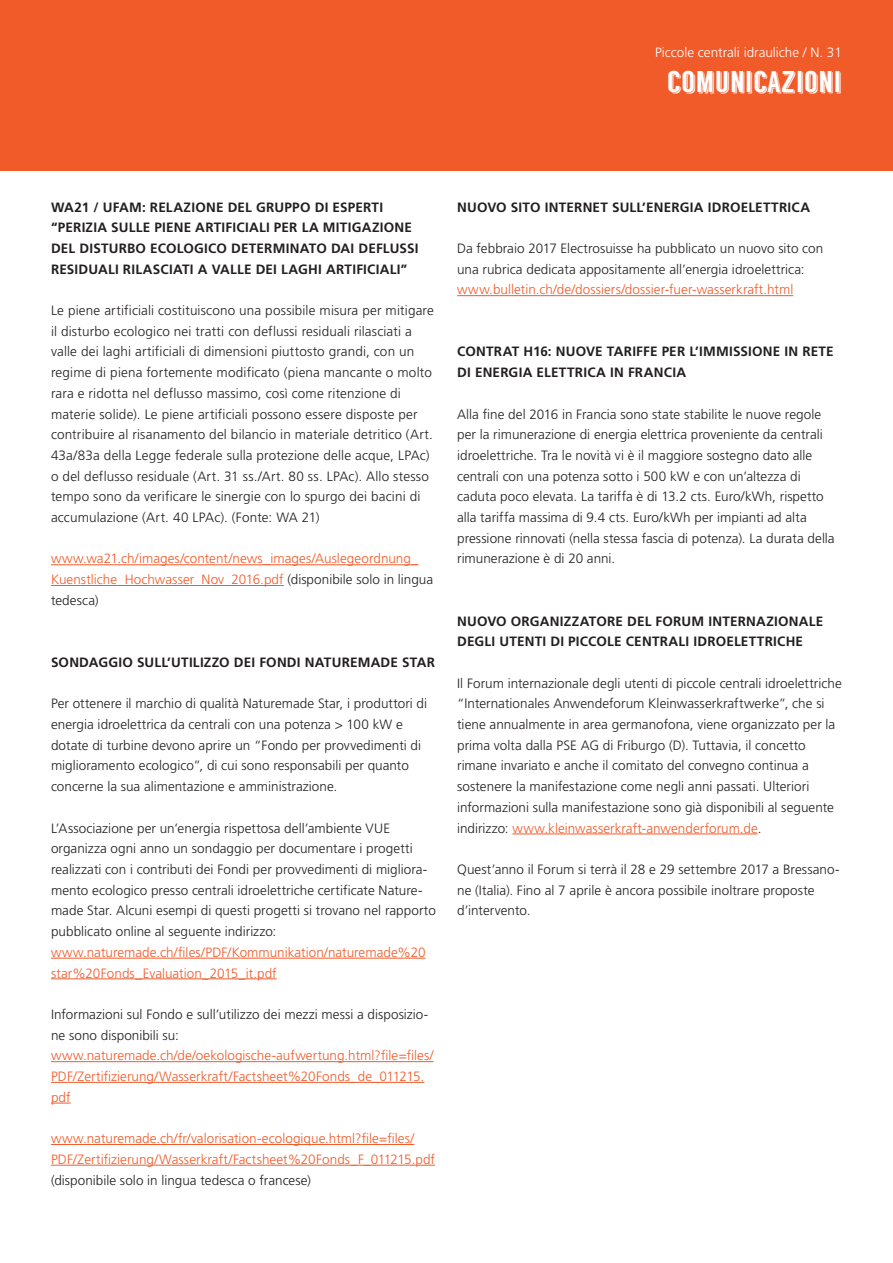
<style>
.page{position:relative;width:893px;height:1263px;background:#fff}
.page>*{position:absolute;margin:0;border:0;box-sizing:border-box;transform-origin:0 0}
.Merkblattzwischentit{font:30px "Langdon";color:#fff}
.Fliesstext{font:300 13.5px/20.7px "Frutiger LT Std";letter-spacing:.005em;color:#231f20}
.Fliesstext-2{font:300 13.5px/20.7px "Frutiger LT Std";letter-spacing:.005em;color:#f15b2a}
.Paragraphentitel{font:700 13.5px/20.7px "Frutiger LT Std";letter-spacing:.015em;color:#231f20}
.Zielpublikum{font:300 13.5px "Frutiger LT Std";color:#fff}
.s1{color:#231f20}
.s2{color:#f15b2a}
</style>
<div class="page">
<div style="left:0;top:0;width:893px;height:170px;background:#f15b2a"></div>
<hr style="left:51px;top:564px;width:367px;height:1px;background:#f15b2a">
<hr style="left:51px;top:585px;width:233px;height:1px;background:#f15b2a">
<hr style="left:51px;top:958px;width:374px;height:1px;background:#f15b2a">
<hr style="left:51px;top:978px;width:226px;height:1px;background:#f15b2a">
<hr style="left:51px;top:1061px;width:383px;height:1px;background:#f15b2a">
<hr style="left:51px;top:1082px;width:373px;height:1px;background:#f15b2a">
<svg style="left:51px;top:1103px;width:20px;height:1px"></svg>
<hr style="left:51px;top:1144px;width:363px;height:1px;background:#f15b2a">
<hr style="left:51px;top:1165px;width:384px;height:1px;background:#f15b2a">
<hr style="left:457px;top:295px;width:336px;height:1px;background:#f15b2a">
<hr style="left:512px;top:833px;width:246px;height:1px;background:#f15b2a">
<p class="Zielpublikum" style="left:655px;top:45px;width:188px">Piccole centrali idrauliche / N. 31</p>
<p class="Merkblattzwischentit" style="left:667px;top:66px;width:176px">COMUNICAZIONI</p>
<p class="Paragraphentitel" style="left:51px;top:197px;width:369px">WA21 / UFAM: RELAZIONE DEL GRUPPO DI ESPERTI “PERIZIA SULLE PIENE ARTIFICIALI PER LA MITIGAZIONE DEL DISTURBO ECOLOGICO DETERMINATO DAI DEFLUSSI RESIDUALI RILASCIATI A VALLE DEI LAGHI ARTIFICIALI”</p>
<p class="Fliesstext" style="left:51px;top:300px;width:384px">Le piene artificiali costituiscono una possibile misura per mitigare il disturbo ecologico nei tratti con deflussi residuali rilasciati a valle dei laghi artificiali di dimensioni piuttosto grandi, con un regime di piena fortemente modificato (piena mancante o molto rara e ridotta nel deflusso massimo, così come ritenzione di materie solide). Le piene artificiali possono essere disposte per contribuire al risanamento del bilancio in materiale detritico (Art.<br>43a/83a della Legge federale sulla protezione delle acque, LPAc) o del deflusso residuale (Art. 31 ss./Art. 80 ss. LPAc). Allo stesso tempo sono da verificare le sinergie con lo spurgo dei bacini di accumulazione (Art. 40 LPAc). (Fonte: WA 21)</p>
<p class="Fliesstext-2" style="left:51px;top:549px;width:384px">www.wa21.ch/images/content/news_images/Auslegeordnung_<br>Kuenstliche_Hochwasser_Nov_2016.pdf <span class="s1">(disponibile solo in lingua tedesca)</span></p>
<p class="Paragraphentitel" style="left:51px;top:652px;width:385px">SONDAGGIO SULL’UTILIZZO DEI FONDI NATUREMADE STAR</p>
<p class="Fliesstext" style="left:51px;top:693px;width:378px">Per ottenere il marchio di qualità Naturemade Star, i produttori di energia idroelettrica da centrali con una potenza &gt; 100 kW e dotate di turbine devono aprire un “Fondo per provvedimenti di miglioramento ecologico”, di cui sono responsabili per quanto concerne la sua alimentazione e amministrazione.</p>
<p class="Fliesstext" style="left:51px;top:818px;width:386px">L’Associazione per un’energia rispettosa dell’ambiente VUE organizza ogni anno un sondaggio per documentare i progetti realizzati con i contributi dei Fondi per provvedimenti di migliora&shy;mento ecologico presso centrali idroelettriche certificate Nature&shy;made Star. Alcuni esempi di questi progetti si trovano nel rapporto pubblicato online al seguente indirizzo:</p>
<p class="Fliesstext-2" style="left:51px;top:942px;width:376px">www.naturemade.ch/files/PDF/Kommunikation/naturemade%20 star%20Fonds_Evaluation_2015_it.pdf</p>
<p class="Fliesstext" style="left:51px;top:1004px;width:379px">Informazioni sul Fondo e sull’utilizzo dei mezzi messi a disposizio&shy;ne sono disponibili su:</p>
<p class="Fliesstext-2" style="left:51px;top:1045px;width:384px">www.naturemade.ch/de/oekologische-aufwertung.html?file=files/<br>PDF/Zertifizierung/Wasserkraft/Factsheet%20Fonds_de_011215. pdf</p>
<p class="Fliesstext-2" style="left:51px;top:1128px;width:386px">www.naturemade.ch/fr/valorisation-ecologique.html?file=files/<br>PDF/Zertifizierung/Wasserkraft/Factsheet%20Fonds_F_011215.pdf</p>
<p class="Fliesstext" style="left:51px;top:1170px;width:261px">(disponibile solo in lingua tedesca o francese)</p>
<p class="Paragraphentitel" style="left:457px;top:197px;width:354px">NUOVO SITO INTERNET SULL’ENERGIA IDROELETTRICA</p>
<p class="Fliesstext" style="left:457px;top:238px;width:368px">Da febbraio 2017 Electrosuisse ha pubblicato un nuovo sito con una rubrica dedicata appositamente all’energia idroelettrica: <span class="s2">www.bulletin.ch/de/dossiers/dossier-fuer-wasserkraft.html</span></p>
<p class="Paragraphentitel" style="left:457px;top:341px;width:378px">CONTRAT H16: NUOVE TARIFFE PER L’IMMISSIONE IN RETE<br>DI ENERGIA ELETTRICA IN FRANCIA</p>
<p class="Fliesstext" style="left:457px;top:404px;width:379px">Alla fine del 2016 in Francia sono state stabilite le nuove regole per la rimunerazione di energia elettrica proveniente da centrali idroelettriche. Tra le novità vi è il maggiore sostegno dato alle centrali con una potenza sotto i 500 kW e con un’altezza di caduta poco elevata. La tariffa è di 13.2 cts. Euro/kWh, rispetto alla tariffa massima di 9.4 cts. Euro/kWh per impianti ad alta pressione rinnovati (nella stessa fascia di potenza). La durata della rimunerazione è di 20 anni.</p>
<p class="Paragraphentitel" style="left:457px;top:611px;width:368px">NUOVO ORGANIZZATORE DEL FORUM INTERNAZIONALE<br>DEGLI UTENTI DI PICCOLE CENTRALI IDROELETTRICHE</p>
<p class="Fliesstext" style="left:457px;top:673px;width:386px">Il Forum internazionale degli utenti di piccole centrali idroelettriche “Internationales Anwendeforum Kleinwasserkraftwerke”, che si tiene annualmente in area germanofona, viene organizzato per la prima volta dalla PSE AG di Friburgo (D). Tuttavia, il concetto rimane invariato e anche il comitato del convegno continua a sostenere la manifestazione come negli anni passati. Ulteriori informazioni sulla manifestazione sono già disponibili al seguente indirizzo: <span class="s2">www.kleinwasserkraft-anwenderforum.de</span>.</p>
<p class="Fliesstext" style="left:457px;top:859px;width:384px">Quest’anno il Forum si terrà il 28 e 29 settembre 2017 a Bressano&shy;ne (Italia). Fino al 7 aprile è ancora possibile inoltrare proposte d’intervento.</p>
</div>
